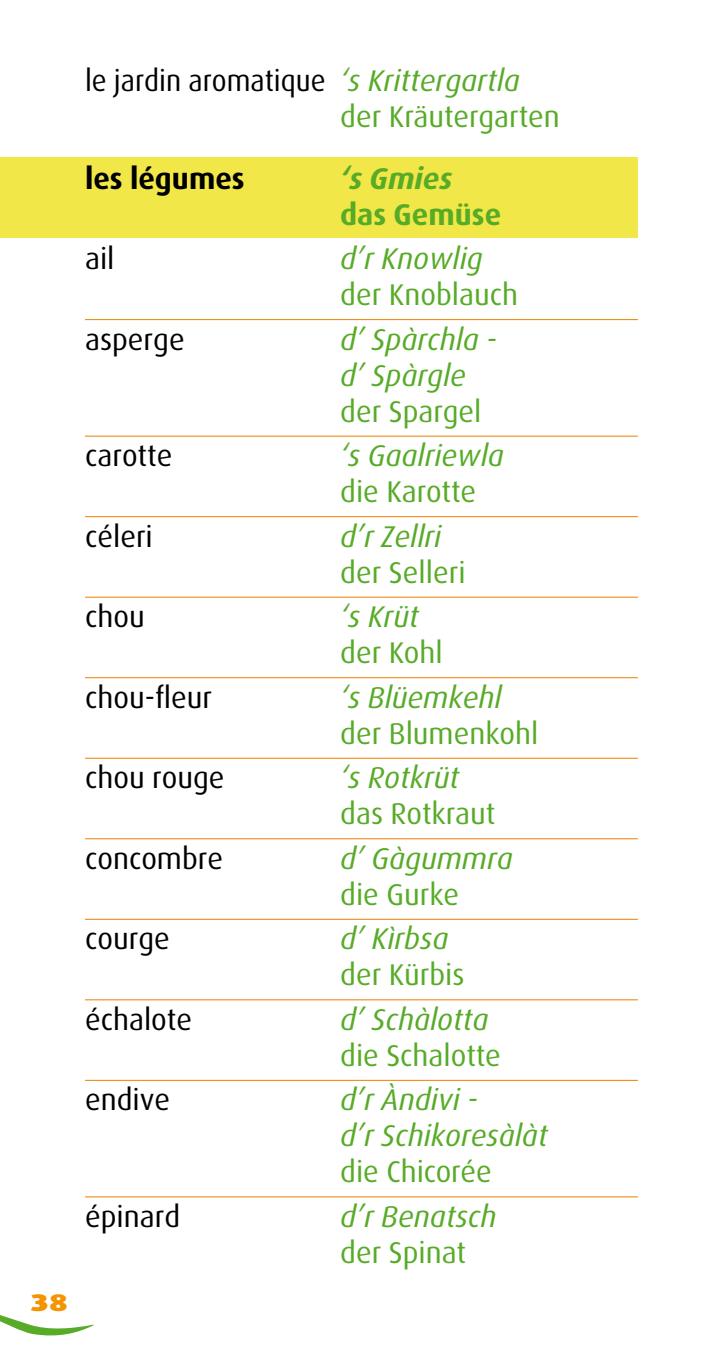
<style>
.page{position:relative;width:723px;height:1361px;background:#fff}
.page>*{position:absolute;margin:0;border:0;box-sizing:border-box;transform-origin:0 0}
.t1{font:italic 30px/36px "Dax";color:#57ab27}
.t2{font:30px "Dax";color:#57ab27}
.t3{font:30px "Dax";color:#000}
.t4{font:30px/36px "Dax";color:#000;scale:.95 1}
.t5{font:700 30px "Dax";color:#000}
.t6{font:700 30px "Dax";color:#57ab27}
.t7{font:italic 700 30px "Dax";color:#57ab27}
.t8{font:900 24px "Dax";color:#f39400;scale:1.3 1}
.s1{font-style:italic;color:#57ab27}
.s2{color:#57ab27}
</style>
<div class="page">
<div style="left:0;top:157px;width:638px;height:81px;background:#f2e748"></div>
<svg style="left:0;top:1315px;width:94px;height:21px"></svg>
<hr style="left:85px;top:319px;width:553px;height:1px;background:#ee7f00">
<hr style="left:85px;top:436px;width:553px;height:1px;background:#ee7f00">
<hr style="left:85px;top:516px;width:553px;height:1px;background:#ee7f00">
<hr style="left:85px;top:597px;width:553px;height:1px;background:#ee7f00">
<hr style="left:85px;top:677px;width:553px;height:1px;background:#ee7f00">
<hr style="left:85px;top:758px;width:553px;height:1px;background:#ee7f00">
<hr style="left:85px;top:838px;width:553px;height:1px;background:#ee7f00">
<hr style="left:85px;top:919px;width:553px;height:1px;background:#ee7f00">
<hr style="left:85px;top:999px;width:553px;height:1px;background:#ee7f00">
<hr style="left:85px;top:1080px;width:553px;height:1px;background:#ee7f00">
<hr style="left:85px;top:1196px;width:553px;height:1px;background:#ee7f00">
<p class="t8" style="left:31px;top:1289px;width:30px">38</p>
<p class="t4" style="left:340px;top:63px;width:233px;text-indent:-255px">le jardin aromatique <span class="s1">‘s Krittergartla </span><span class="s2">der Kräutergarten</span></p>
<p class="t5" style="left:85px;top:161px;width:161px">les légumes</p>
<p class="t7" style="left:340px;top:161px;width:114px">‘s Gmies</p>
<p class="t6" style="left:340px;top:197px;width:162px">das Gemüse</p>
<p class="t3" style="left:85px;top:242px;width:31px">ail</p>
<p class="t1" style="left:340px;top:241px;width:144px">d’r Knowlig</p>
<p class="t2" style="left:340px;top:278px;width:179px">der Knoblauch</p>
<p class="t3" style="left:85px;top:323px;width:101px">asperge</p>
<p class="t1" style="left:340px;top:322px;width:158px">d’ Spàrchla - d’ Spàrgle</p>
<p class="t2" style="left:340px;top:395px;width:143px">der Spargel</p>
<p class="t3" style="left:85px;top:439px;width:89px">carotte</p>
<p class="t1" style="left:340px;top:438px;width:165px">‘s Gaalriewla</p>
<p class="t2" style="left:340px;top:475px;width:137px">die Karotte</p>
<p class="t3" style="left:85px;top:520px;width:69px">céleri</p>
<p class="t1" style="left:340px;top:519px;width:103px">d’r Zellri</p>
<p class="t2" style="left:340px;top:556px;width:127px">der Selleri</p>
<p class="t3" style="left:85px;top:600px;width:61px">chou</p>
<p class="t1" style="left:340px;top:599px;width:80px">‘s Krüt</p>
<p class="t2" style="left:340px;top:636px;width:104px">der Kohl</p>
<p class="t3" style="left:85px;top:681px;width:128px">chou-fleur</p>
<p class="t1" style="left:340px;top:680px;width:163px">‘s Blüemkehl</p>
<p class="t2" style="left:340px;top:717px;width:200px">der Blumenkohl</p>
<p class="t3" style="left:85px;top:761px;width:141px">chou rouge</p>
<p class="t1" style="left:340px;top:760px;width:121px">‘s Rotkrüt</p>
<p class="t2" style="left:340px;top:797px;width:157px">das Rotkraut</p>
<p class="t3" style="left:85px;top:842px;width:140px">concombre</p>
<p class="t1" style="left:340px;top:841px;width:174px">d’ Gàgummra</p>
<p class="t2" style="left:340px;top:878px;width:120px">die Gurke</p>
<p class="t3" style="left:85px;top:922px;width:86px">courge</p>
<p class="t1" style="left:340px;top:921px;width:110px">d’ Kìrbsa</p>
<p class="t2" style="left:340px;top:958px;width:126px">der Kürbis</p>
<p class="t3" style="left:85px;top:1003px;width:109px">échalote</p>
<p class="t1" style="left:340px;top:1002px;width:150px">d’ Schàlotta</p>
<p class="t2" style="left:340px;top:1039px;width:162px">die Schalotte</p>
<p class="t3" style="left:85px;top:1083px;width:86px">endive</p>
<p class="t1" style="left:340px;top:1082px;width:209px">d’r Àndivi -<br>d’r Schikoresàlàt</p>
<p class="t2" style="left:340px;top:1155px;width:153px">die Chicorée</p>
<p class="t3" style="left:85px;top:1200px;width:97px">épinard</p>
<p class="t1" style="left:340px;top:1199px;width:158px">d’r Benatsch</p>
<p class="t2" style="left:340px;top:1236px;width:127px">der Spinat</p>
</div>
